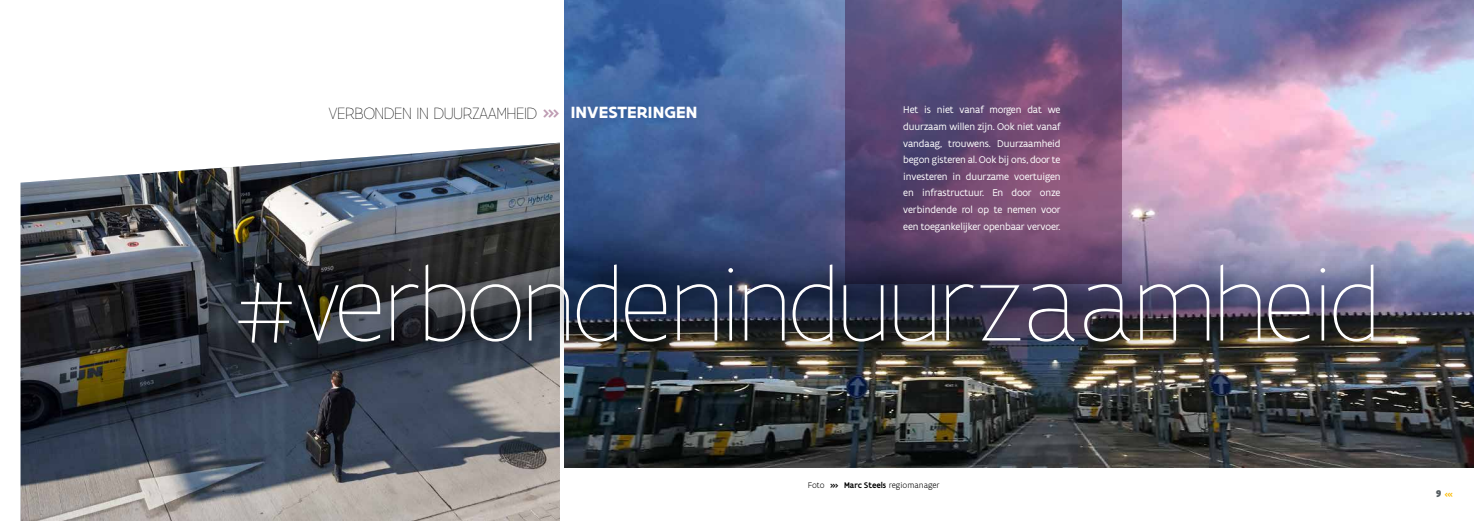
<style>
.page{position:relative;width:1474px;height:521px;background:#fff}
.page>*{position:absolute;margin:0;border:0;box-sizing:border-box;transform-origin:0 0}
.t1{font:100 108.94px "Flanders Art Sans";color:#fff}
.t2{font:100 17.5px "Flanders Art Sans";letter-spacing:.005em;color:#000}
.t3{font:10.5px/16.6px "Flanders Art Sans";letter-spacing:-.01em;color:#fff;text-align:justify}
.t4{font:300 8.75px "Flanders Art Sans";color:#000}
.t5{font:8.75px "Aqua Grotesque";color:#fbba00}
.s1{font-family:"Aqua Grotesque";font-weight:400;color:#bf9cb3}
.s2{font-weight:700;color:#fff}
.s3{font-family:"Aqua Grotesque";font-weight:400}
.s4{font-weight:500}
.s5{font-family:"Flanders Art Sans";font-weight:900;font-size:10.5px;color:#575e62}
</style>
<div class="page">
<img style="left:564px;top:0;width:909px;height:468px">
<img style="left:21px;top:143px;width:539px;height:378px">
<svg style="left:845px;top:0;width:276px;height:246px;background:#684c76"></svg>
<img style="left:219px;top:246px;width:1176px;height:117px">
<h2 class="t2" style="left:329px;top:103px;width:370px">VERBONDEN IN DUURZAAMHEID <span class="s1">&gt;&gt;&gt;</span> <span class="s2">INVESTERINGEN</span></h2>
<p class="t3" style="left:903px;top:102px;width:159px">Het is niet vanaf morgen dat we duurzaam willen zijn. Ook niet vanaf vandaag, trouwens. Duurzaamheid begon gisteren al. Ook bij ons, door te investeren in duurzame voertuigen en infrastructuur. En door onze verbindende rol op te nemen voor een toegankelijker openbaar vervoer.</p>
<h1 class="t1" style="left:233px;top:244px;width:1147px">#verbondeninduurzaamheid</h1>
<p class="t4" style="left:807px;top:480px;width:134px">Foto <span class="s3">&gt;&gt;&gt;</span> <span class="s4">Marc Steels</span> regiomanager</p>
<p class="t5" style="left:1435px;top:489px;width:19px"><span class="s5">9</span> &lt;&lt;&lt;</p>
</div>
